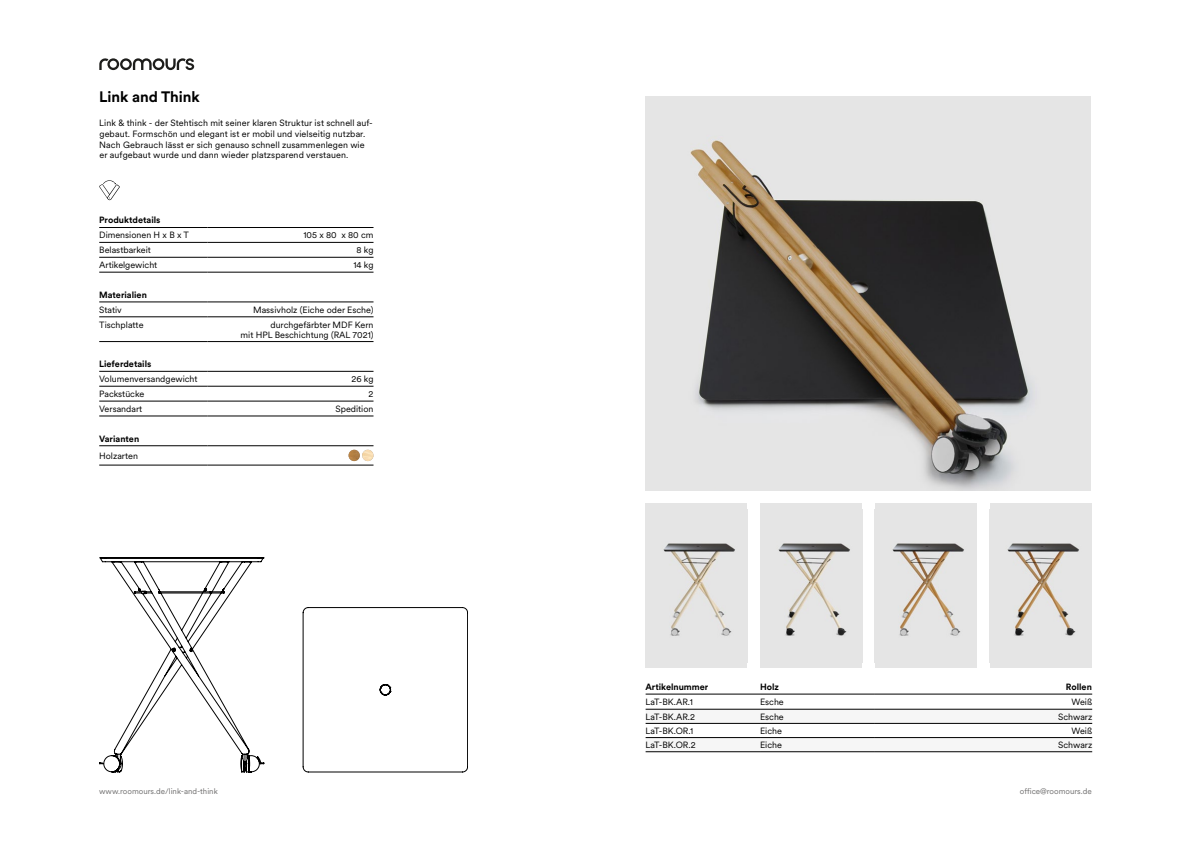
<style>
.page{position:relative;width:1191px;height:842px;background:#fff}
.page>*{position:absolute;margin:0;border:0;box-sizing:border-box;transform-origin:0 0}
.t1{font:700 15px "Circular XX";color:#000}
.t2{font:9px/10.8px "Circular XX";color:#000}
.t3{font:700 9px "Circular XX";color:#000}
.t4{font:8px "Circular XX";color:#706f6f}
</style>
<div class="page">
<svg style="left:99px;top:58px;width:95px;height:12px"></svg>
<img style="left:645px;top:96px;width:445px;height:394px">
<div style="left:989px;top:503px;width:102px;height:165px;background:#e5e5e5"></div>
<img style="left:1007px;top:543px;width:72px;height:93px">
<div style="left:875px;top:503px;width:101px;height:165px;background:#e5e5e5"></div>
<img style="left:892px;top:543px;width:72px;height:93px">
<div style="left:760px;top:503px;width:102px;height:165px;background:#e5e5e5"></div>
<img style="left:778px;top:543px;width:72px;height:93px">
<div style="left:645px;top:503px;width:102px;height:165px;background:#e5e5e5"></div>
<img style="left:663px;top:543px;width:72px;height:93px">
<svg style="left:99px;top:557px;width:165px;height:215px"></svg>
<svg style="left:303px;top:607px;width:165px;height:165px"></svg>
<svg style="left:645px;top:708px;width:447px;height:31px"></svg>
<hr style="left:645px;top:694px;width:115px;height:1px;background:#000">
<hr style="left:760px;top:694px;width:115px;height:1px;background:#000">
<hr style="left:875px;top:694px;width:217px;height:1px;background:#000">
<hr style="left:645px;top:709px;width:115px;height:1px;background:#000">
<hr style="left:760px;top:709px;width:115px;height:1px;background:#000">
<hr style="left:875px;top:709px;width:217px;height:1px;background:#000">
<hr style="left:645px;top:723px;width:115px;height:1px;background:#000">
<hr style="left:760px;top:723px;width:115px;height:1px;background:#000">
<hr style="left:875px;top:723px;width:217px;height:1px;background:#000">
<hr style="left:645px;top:737px;width:115px;height:1px;background:#000">
<hr style="left:760px;top:737px;width:115px;height:1px;background:#000">
<hr style="left:875px;top:737px;width:217px;height:1px;background:#000">
<hr style="left:645px;top:751px;width:115px;height:1px;background:#000">
<hr style="left:760px;top:751px;width:115px;height:1px;background:#000">
<hr style="left:875px;top:751px;width:217px;height:1px;background:#000">
<hr style="left:99px;top:242px;width:109px;height:1px;background:#000">
<hr style="left:208px;top:242px;width:165px;height:1px;background:#000">
<hr style="left:99px;top:257px;width:109px;height:1px;background:#000">
<hr style="left:208px;top:257px;width:165px;height:1px;background:#000">
<hr style="left:99px;top:272px;width:109px;height:1px;background:#000">
<hr style="left:208px;top:272px;width:165px;height:1px;background:#000">
<hr style="left:99px;top:317px;width:109px;height:1px;background:#000">
<hr style="left:208px;top:317px;width:165px;height:1px;background:#000">
<hr style="left:99px;top:341px;width:109px;height:1px;background:#000">
<hr style="left:208px;top:341px;width:165px;height:1px;background:#000">
<hr style="left:99px;top:386px;width:109px;height:1px;background:#000">
<hr style="left:208px;top:386px;width:165px;height:1px;background:#000">
<hr style="left:99px;top:401px;width:109px;height:1px;background:#000">
<hr style="left:208px;top:401px;width:165px;height:1px;background:#000">
<hr style="left:99px;top:416px;width:109px;height:1px;background:#000">
<hr style="left:208px;top:416px;width:165px;height:1px;background:#000">
<hr style="left:99px;top:465px;width:109px;height:1px;background:#000">
<hr style="left:208px;top:465px;width:165px;height:1px;background:#000">
<hr style="left:99px;top:227px;width:109px;height:1px;background:#000">
<hr style="left:208px;top:227px;width:165px;height:1px;background:#000">
<hr style="left:99px;top:301px;width:109px;height:1px;background:#000">
<hr style="left:208px;top:301px;width:165px;height:1px;background:#000">
<hr style="left:99px;top:371px;width:109px;height:1px;background:#000">
<hr style="left:208px;top:371px;width:165px;height:1px;background:#000">
<hr style="left:99px;top:445px;width:109px;height:1px;background:#000">
<hr style="left:208px;top:445px;width:165px;height:1px;background:#000">
<svg style="left:348px;top:450px;width:25px;height:11px"></svg>
<svg style="left:99px;top:180px;width:21px;height:20px"></svg>
<h1 class="t1" style="left:99px;top:86px;width:102px">Link and Think</h1>
<p class="t2" style="left:99px;top:117px;width:275px">Link &amp; think - der Stehtisch mit seiner klaren Struktur ist schnell auf&shy;gebaut. Formschön und elegant ist er mobil und vielseitig nutzbar.<br>Nach Gebrauch lässt er sich genauso schnell zusammenlegen wie er aufgebaut wurde und dann wieder platzsparend verstauen.</p>
<p class="t3" style="left:99px;top:214px;width:63px">Produktdetails</p>
<p class="t2" style="left:99px;top:229px;width:91px">Dimensionen H x B x T</p>
<p class="t2" style="left:303px;top:229px;width:71px">105 x 80 x 80 cm</p>
<p class="t2" style="left:99px;top:244px;width:53px">Belastbarkeit</p>
<p class="t2" style="left:356px;top:244px;width:18px">8 kg</p>
<p class="t2" style="left:99px;top:259px;width:60px">Artikelgewicht</p>
<p class="t2" style="left:353px;top:259px;width:22px">14 kg</p>
<p class="t3" style="left:99px;top:288px;width:49px">Materialien</p>
<p class="t2" style="left:99px;top:304px;width:24px">Stativ</p>
<p class="t2" style="left:253px;top:304px;width:122px">Massivholz (Eiche oder Esche)</p>
<p class="t2" style="left:99px;top:319px;width:46px">Tischplatte</p>
<p class="t2" style="left:241px;top:319px;width:134px;line-height:10px;text-align:right">durchgefärbter MDF Kern<br>mit HPL Beschichtung (RAL 7021)</p>
<p class="t3" style="left:99px;top:358px;width:54px">Lieferdetails</p>
<p class="t2" style="left:99px;top:373px;width:100px">Volumenversandgewicht</p>
<p class="t2" style="left:351px;top:373px;width:24px">26 kg</p>
<p class="t2" style="left:99px;top:388px;width:47px">Packstücke</p>
<p class="t2" style="left:368px;top:388px;width:6px">2</p>
<p class="t2" style="left:99px;top:403px;width:45px">Versandart</p>
<p class="t2" style="left:335px;top:403px;width:39px">Spedition</p>
<p class="t3" style="left:99px;top:432px;width:42px">Varianten</p>
<p class="t2" style="left:99px;top:450px;width:40px">Holzarten</p>
<p class="t3" style="left:645px;top:680px;width:64px">Artikelnummer</p>
<p class="t3" style="left:760px;top:680px;width:20px">Holz</p>
<p class="t3" style="left:1066px;top:680px;width:27px">Rollen</p>
<p class="t2" style="left:645px;top:696px;width:49px">LaT-BK.AR.1</p>
<p class="t2" style="left:760px;top:696px;width:25px">Esche</p>
<p class="t2" style="left:1071px;top:696px;width:22px">Weiß</p>
<p class="t2" style="left:645px;top:711px;width:51px">LaT-BK.AR.2</p>
<p class="t2" style="left:760px;top:711px;width:25px">Esche</p>
<p class="t2" style="left:1058px;top:711px;width:36px">Schwarz</p>
<p class="t2" style="left:645px;top:725px;width:49px">LaT-BK.OR.1</p>
<p class="t2" style="left:760px;top:725px;width:23px">Eiche</p>
<p class="t2" style="left:1071px;top:725px;width:22px">Weiß</p>
<p class="t2" style="left:645px;top:739px;width:52px">LaT-BK.OR.2</p>
<p class="t2" style="left:760px;top:739px;width:23px">Eiche</p>
<p class="t2" style="left:1058px;top:739px;width:36px">Schwarz</p>
<p class="t4" style="left:99px;top:785px;width:120px">www.roomours.de/link-and-think</p>
<p class="t4" style="left:1019px;top:785px;width:73px">office@roomours.de</p>
</div>
